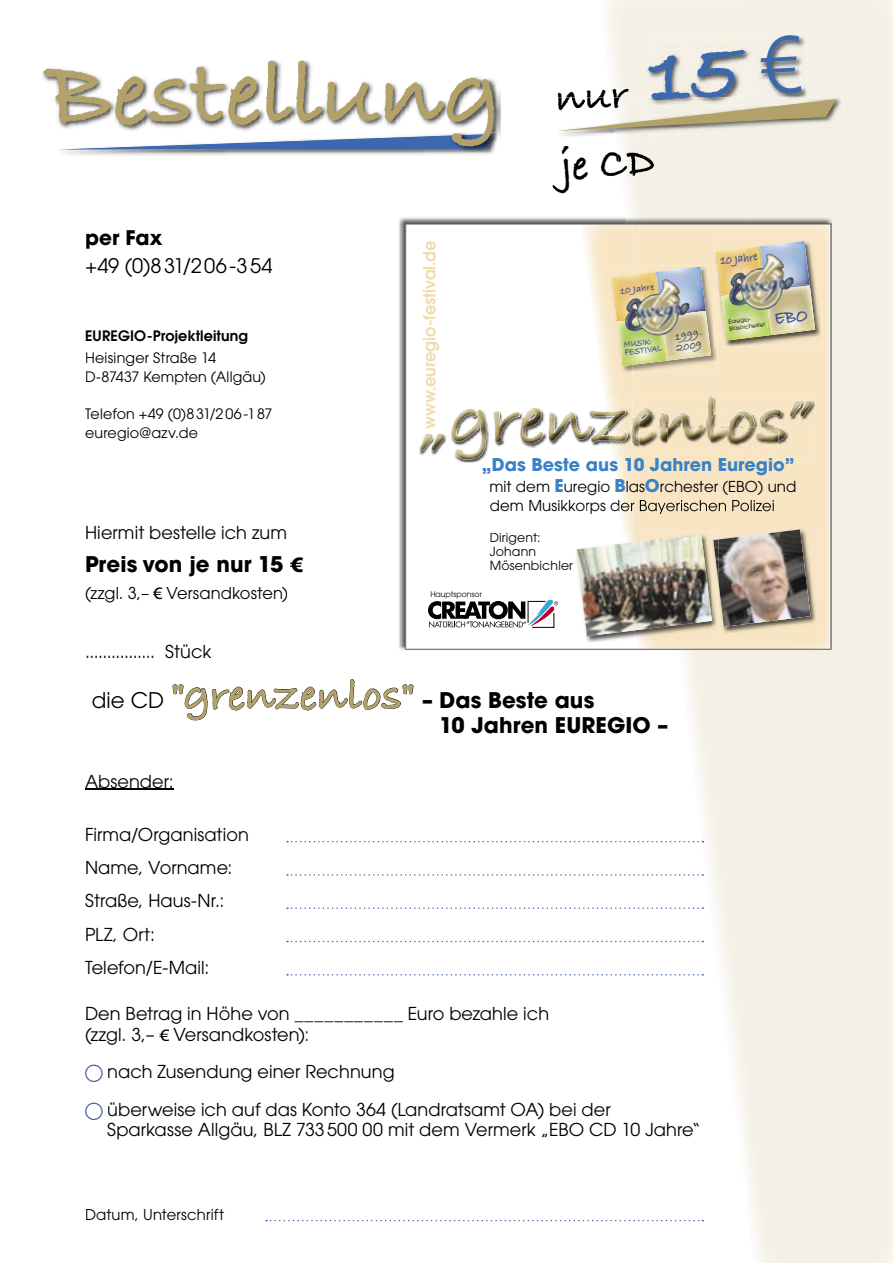
<style>
.page{position:relative;width:893px;height:1263px;background:#fff}
.page>*{position:absolute;margin:0;border:0;box-sizing:border-box;transform-origin:0 0}
.t1{font:700 96px "Bradley Hand ITC";letter-spacing:-.005em;color:#b2a269}
.t2{font:700 45.15px "Bradley Hand ITC";color:#b2a269}
.t3{font:700 43.5px/68.7px "Bradley Hand ITC";color:#000}
.t4{font:700 21.45px "Avant Garde LT";letter-spacing:.005em;color:#000}
.t5{font:20.1px "Avant Garde LT";letter-spacing:.005em;color:#000}
.t6{font:700 20.1px "Avant Garde LT";letter-spacing:.005em;color:#000}
.t7{font:17.7px/33.3px "Avant Garde LT";letter-spacing:.005em;color:#000}
.t8{font:700 17.55px "Avant Garde LT";color:#3a82c6}
.t9{font:600 16.65px "Avant Garde LT";color:#f3dbad}
.t10{font:16.2px "Avant Garde LT";letter-spacing:.01em;color:#000}
.t11{font:15px "Avant Garde LT";color:#000}
.t12{font:14.85px "Avant Garde LT";letter-spacing:.01em;color:#000}
.t13{font:14.25px/18.6px "Avant Garde LT";letter-spacing:.01em;color:#000}
.t14{font:600 14.25px "Avant Garde LT";letter-spacing:.01em;color:#000}
.t15{font:700 12.9px "Bradley Hand ITC";color:#3a4d98;scale:.85 1}
.t16{font:12.45px/13.8px "Avant Garde LT";letter-spacing:.015em;color:#000}
.t17{font:700 11.4px/11.1px "Bradley Hand ITC";color:#484848}
.t18{font:700 10.05px/7.9px "Bradley Hand ITC";color:#3a4d98;scale:.79 1}
.t19{font:700 10.05px "Bradley Hand ITC";color:#3a4d98}
.t20{font:7.8px "Avant Garde LT";color:#000}
.t21{font:5.7px/6.8px "Avant Garde LT";color:#000}
.s1{font-size:87.9px;color:#3c68ae}
.s2{font-family:"Linotype Euro Font Ato F";font-weight:400;font-size:80.25px;color:#3c68ae}
.s3{font-family:"Linotype Euro Font Ato F";font-weight:400;font-size:20.7px}
.s4{font-family:"Linotype Euro Font Ato F"}
.s5{font-weight:700;font-size:17.55px;color:#3a82c6}
.s6{font-family:"Avant Garde LT";font-weight:400;font-size:21.45px;color:#000}
.s7{font-family:"Avant Garde LT";font-size:21.45px;color:#000}
.s8{font-family:"Linotype Euro Font Ato F";font-size:16.2px}
</style>
<div class="page">
<img style="left:601px;top:0;width:146px;height:1152px">
<hr style="left:85px;top:788px;width:89px;height:2px;background:#000">
<svg style="left:287px;top:841px;width:416px;height:1px"></svg>
<svg style="left:287px;top:874px;width:416px;height:2px"></svg>
<svg style="left:287px;top:907px;width:416px;height:2px"></svg>
<svg style="left:287px;top:941px;width:416px;height:1px"></svg>
<svg style="left:287px;top:974px;width:416px;height:1px"></svg>
<svg style="left:266px;top:1220px;width:437px;height:1px"></svg>
<svg style="left:172px;top:679px;width:241px;height:41px"></svg>
<img style="left:399px;top:217px;width:226px;height:433px">
<img style="left:625px;top:217px;width:207px;height:433px">
<svg style="left:406px;top:224px;width:425px;height:425px"></svg>
<img style="left:581px;top:224px;width:51px;height:1px">
<img style="left:632px;top:224px;width:198px;height:425px">
<img style="left:646px;top:33px;width:161px;height:55px">
<img style="left:646px;top:50px;width:101px;height:38px">
<img style="left:616px;top:141px;width:39px;height:50px">
<img style="left:561px;top:131px;width:51px;height:5px">
<img style="left:612px;top:97px;width:230px;height:39px">
<svg style="left:558px;top:88px;width:278px;height:43px"></svg>
<img style="left:42px;top:60px;width:459px;height:78px">
<img style="left:56px;top:133px;width:441px;height:20px">
<img style="left:58px;top:134px;width:434px;height:15px">
<img style="left:612px;top:241px;width:203px;height:125px">
<h1 class="t1" style="left:47px;top:39px;width:456px">Bestellung</h1>
<h3 class="t3" style="left:553px;top:66px;width:248px;rotate:-3deg">nur <span class="s1">15</span> <span class="s2">1 </span>je CD</h3>
<p class="t6" style="left:85px;top:225px;width:79px">per Fax</p>
<p class="t5" style="left:85px;top:253px;width:189px">+49 (0)8 31/2 06 -3 54</p>
<p class="t14" style="left:85px;top:326px;width:164px">EUREGIO-Projektleitung</p>
<p class="t13" style="left:85px;top:349px;width:182px">Heisinger Straße 14<br>D-87437 Kempten (Allgäu)</p>
<p class="t13" style="left:85px;top:405px;width:189px">Telefon +49 (0)8 31/2 06 -1 87 euregio@azv.de</p>
<p class="t7" style="left:85px;top:516px;width:203px">Hiermit bestelle ich zum</p>
<p class="t4" style="left:85px;top:550px;width:219px">Preis von je nur 15 <span class="s3">7</span></p>
<p class="t10" style="left:85px;top:584px;width:204px">(zzgl. 3,– <span class="s4">3</span> Versandkosten)</p>
<p class="t9" style="left:419px;top:429px;width:190px;rotate:-90deg">www.euregio-festival.de</p>
<p class="t15" style="left:719px;top:253px;width:46px;rotate:-7deg">10 Jahre</p>
<p class="t19" style="left:619px;top:285px;width:36px;rotate:-7deg">10 Jahre</p>
<p class="t21" style="left:728px;top:318px;width:38px;rotate:-7deg">Euregio-<br>Blasorchester</p>
<p class="t17" style="left:675px;top:332px;width:30px;rotate:-7deg">1999-<br>2009</p>
<p class="t18" style="left:623px;top:341px;width:49px;rotate:-7deg">MUSIK-<br>FESTIVAL</p>
<p class="t8" style="left:482px;top:453px;width:314px">„Das Beste aus 10 Jahren Euregio”</p>
<p class="t11" style="left:490px;top:497px;width:177px">dem Musikkorps der Bay</p>
<p class="t16" style="left:490px;top:531px;width:85px">Dirigent:<br>Johann<br>Mösenbichler</p>
<p class="t11" style="left:489px;top:477px;width:308px">mit dem <span class="s5">E</span>uregio <span class="s5">B</span>las<span class="s5">O</span>rchester (EBO) und</p>
<p class="t20" style="left:430px;top:590px;width:53px">Hauptsponsor</p>
<p class="t7" style="left:85px;top:635px;width:128px">................ Stück</p>
<h2 class="t2" style="left:92px;top:669px;width:504px"><span class="s6">die CD</span> "grenzenlos" <span class="s7">– Das Beste aus</span></h2>
<p class="t4" style="left:439px;top:711px;width:230px">10 Jahren EUREGIO –</p>
<p class="t7" style="left:85px;top:764px;width:90px">Absender:</p>
<p class="t7" style="left:85px;top:818px;width:165px">Firma/Organisation<br>Name, Vorname:<br>Straße, Haus-Nr.:<br>PLZ, Ort:<br>Telefon/E-Mail:</p>
<p class="t7" style="left:85px;top:1003px;width:466px;line-height:20.7px">Den Betrag in Höhe von ___________ Euro bezahle ich (zzgl. 3,– <span class="s8">3</span> Versandkosten):</p>
<p class="t7" style="left:107px;top:1053px;width:505px;line-height:37.5px">nach Zusendung einer Rechnung<br>überweise ich auf das Konto 364 (Landratsamt OA) bei der</p>
<p class="t7" style="left:107px;top:1113px;width:595px">Sparkasse Allgäu, BLZ 733 500 00 mit dem Vermerk „EBO CD 10 Jahre“</p>
<p class="t12" style="left:85px;top:1206px;width:141px">Datum, Unterschrift</p>
</div>
